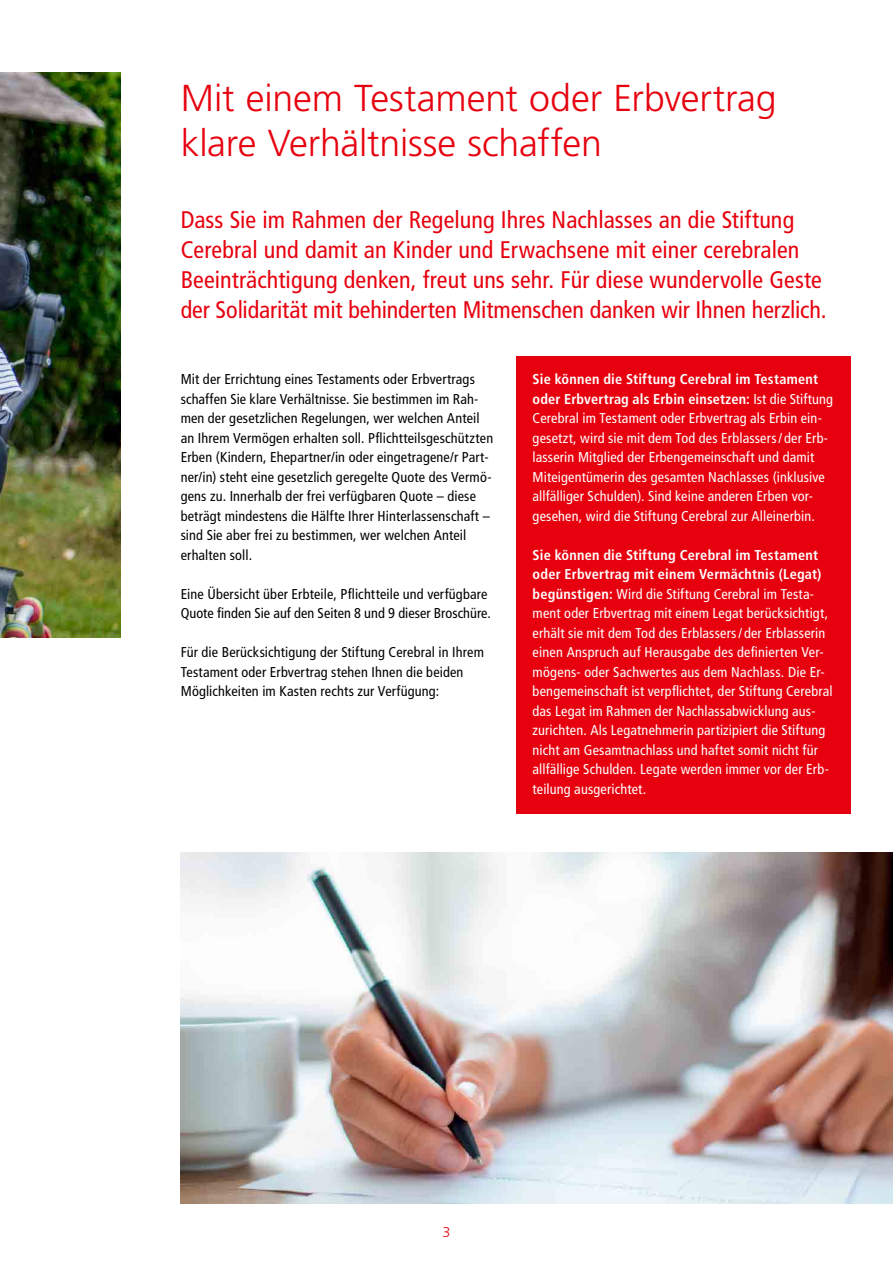
<style>
.page{position:relative;width:893px;height:1263px;background:#fff}
.page>*{position:absolute;margin:0;border:0;box-sizing:border-box;transform-origin:0 0}
._04_Titel_Rot{font:300 37.5px/45px "Frutiger LT Std";letter-spacing:-.005em;color:#e7000e}
._06_Lead_Rot{font:condensed 24px/30px "Frutiger LT Std";color:#e7000e}
._08_Grundtext_Weiss{font:condensed 14.25px/19.5px "Frutiger LT Std";letter-spacing:.01em;color:#fff}
._07_Grundtext_Schwar{font:condensed 14.25px/19.5px "Frutiger LT Std";letter-spacing:.01em;color:#000}
.t1{font:300 14.25px "Frutiger LT Std";color:#e7000e}
.s1{font-weight:700}
</style>
<div class="page">
<img style="left:0;top:72px;width:120px;height:566px">
<div style="left:516px;top:356px;width:334px;height:457px;background:#e7000e"></div>
<img style="left:181px;top:852px;width:712px;height:351px">
<p class="_04_Titel_Rot" style="left:181px;top:76px;width:597px">Mit einem Testament oder Erbvertrag klare Verhältnisse schaffen</p>
<p class="_06_Lead_Rot" style="left:181px;top:205px;width:647px">Dass Sie im Rahmen der Regelung Ihres Nachlasses an die Stiftung Cerebral und damit an Kinder und Erwachsene mit einer cerebralen Beeinträchtigung denken, freut uns sehr. Für diese wundervolle Geste der Solidarität mit behinderten Mitmenschen danken wir Ihnen herzlich.</p>
<p class="_07_Grundtext_Schwar" style="left:181px;top:370px;width:314px">Mit der Errichtung eines Testaments oder Erbvertrags schaffen Sie klare Verhältnisse. Sie bestimmen im Rah&shy;men der gesetzlichen Regelungen, wer welchen Anteil an Ihrem Vermögen erhalten soll. Pflichtteilsgeschützten Erben (Kindern, Ehepartner/in oder eingetragene/r Part&shy;ner/in) steht eine gesetzlich geregelte Quote des Vermö&shy;gens zu. Innerhalb der frei verfügbaren Quote – diese beträgt mindestens die Hälfte Ihrer Hinterlassenschaft – sind Sie aber frei zu bestimmen, wer welchen Anteil erhalten soll.</p>
<p class="_07_Grundtext_Schwar" style="left:181px;top:584px;width:312px">Eine Übersicht über Erbteile, Pflichtteile und verfügbare<br>Quote finden Sie auf den Seiten 8 und 9 dieser Broschüre.</p>
<p class="_07_Grundtext_Schwar" style="left:181px;top:643px;width:305px">Für die Berücksichtigung der Stiftung Cerebral in Ihrem<br>Testament oder Erbvertrag stehen Ihnen die beiden<br>Möglichkeiten im Kasten rechts zur Verfügung:</p>
<p class="_08_Grundtext_Weiss" style="left:533px;top:370px;width:302px"><span class="s1">Sie können die Stiftung Cerebral im Testament oder Erbvertrag als Erbin einsetzen:</span> Ist die Stiftung Cerebral im Testament oder Erbvertrag als Erbin ein&shy;gesetzt, wird sie mit dem Tod des Erblassers/ der Erb&shy;lasserin Mitglied der Erbengemeinschaft und damit Miteigentümerin des gesamten Nachlasses (inklusive allfälliger Schulden). Sind keine anderen Erben vor&shy;gesehen, wird die Stiftung Cerebral zur Alleinerbin.</p>
<p class="_08_Grundtext_Weiss" style="left:533px;top:545px;width:301px"><span class="s1">Sie können die Stiftung Cerebral im Testament oder Erbvertrag mit einem Vermächtnis (Legat) begünstigen:</span> Wird die Stiftung Cerebral im Testa&shy;ment oder Erbvertrag mit einem Legat berücksichtigt, erhält sie mit dem Tod des Erblassers/ der Erblasserin einen Anspruch auf Herausgabe des definierten Ver&shy;mögens- oder Sachwertes aus dem Nachlass. Die Er&shy;bengemeinschaft ist verpflichtet, der Stiftung Cerebral das Legat im Rahmen der Nachlassabwicklung aus&shy;zurichten. Als Legatnehmerin partizipiert die Stiftung nicht am Gesamtnachlass und haftet somit nicht für allfällige Schulden. Legate werden immer vor der Erb&shy;teilung ausgerichtet.</p>
<p class="t1" style="left:442px;top:1224px;width:9px">3</p>
</div>
